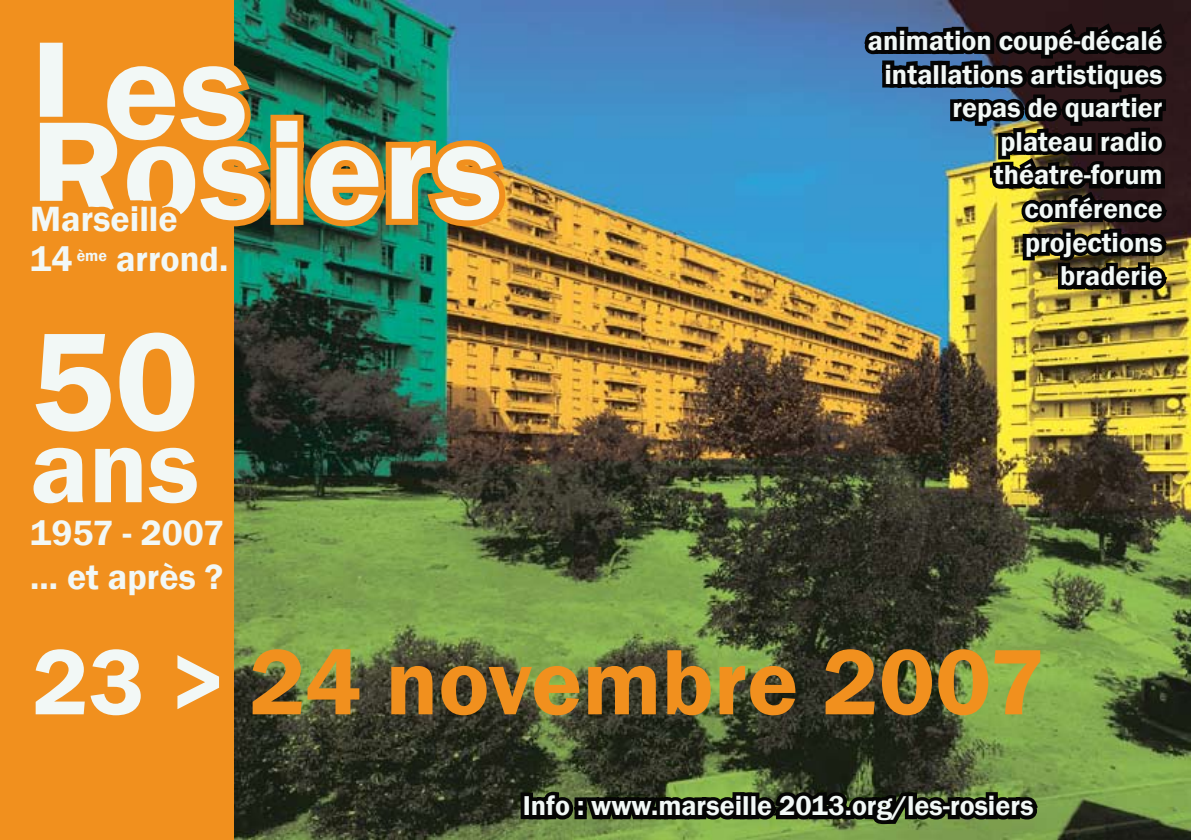
<style>
.page{position:relative;width:1191px;height:840px;background:#fff}
.page>*{position:absolute;margin:0;border:0;box-sizing:border-box;transform-origin:0 0}
.t1{font:600 144px "Franklin Gothic";color:#f2f8f6}
.t2{font:600 108px "Franklin Gothic";color:#f2f8f6}
.t3{font:600 96px "Franklin Gothic";color:#f1901e}
.t4{font:600 36px/43.2px "Franklin Gothic";color:#f2f8f6}
.t5{font:600 28px/33.6px "Franklin Gothic";color:#f2f8f6;text-align:right}
.t6{font:600 16px "Franklin Gothic";color:#f2f8f6}
.s1{color:#f2f8f6}
</style>
<div class="page">
<img style="left:233px;top:0;width:958px;height:839px">
<div style="left:0;top:0;width:233px;height:839px;background:#f1901e"></div>
<div style="left:520px;top:792px;width:13px;height:26px;border:8px solid #050504"></div>
<svg style="left:524px;top:772px;width:519px;height:67px;background:#45562c"></svg>
<img style="left:858px;top:6px;width:314px;height:322px">
<img style="left:233px;top:31px;width:280px;height:699px">
<h1 class="t1" style="left:30px;top:2px;width:219px">Les</h1>
<h1 class="t1" style="left:30px;top:82px;width:474px">Rosiers</h1>
<p class="t4" style="left:30px;top:199px;width:149px;line-height:40px">Marseille<br>14</p>
<p class="t6" style="left:77px;top:245px;width:32px">ème</p>
<p class="t4" style="left:116px;top:237px;width:114px">arrond.</p>
<h1 class="t1" style="left:30px;top:293px;width:170px">50</h1>
<h2 class="t2" style="left:30px;top:399px;width:170px">ans</h2>
<p class="t4" style="left:30px;top:512px;width:195px">1957 - 2007 ... et après ?</p>
<p class="t5" style="left:868px;top:24px;width:296px">animation coupé-décalé intallations artistiques repas de quartier plateau radio théatre-forum conférence<br>projections<br>braderie</p>
<h3 class="t3" style="left:33px;top:622px;width:1014px"><span class="s1">23 &gt;</span> 24 novembre 2007</h3>
<p class="t5" style="left:523px;top:789px;width:512px">Info : www.marseille 2013.org/les-rosiers</p>
</div>
